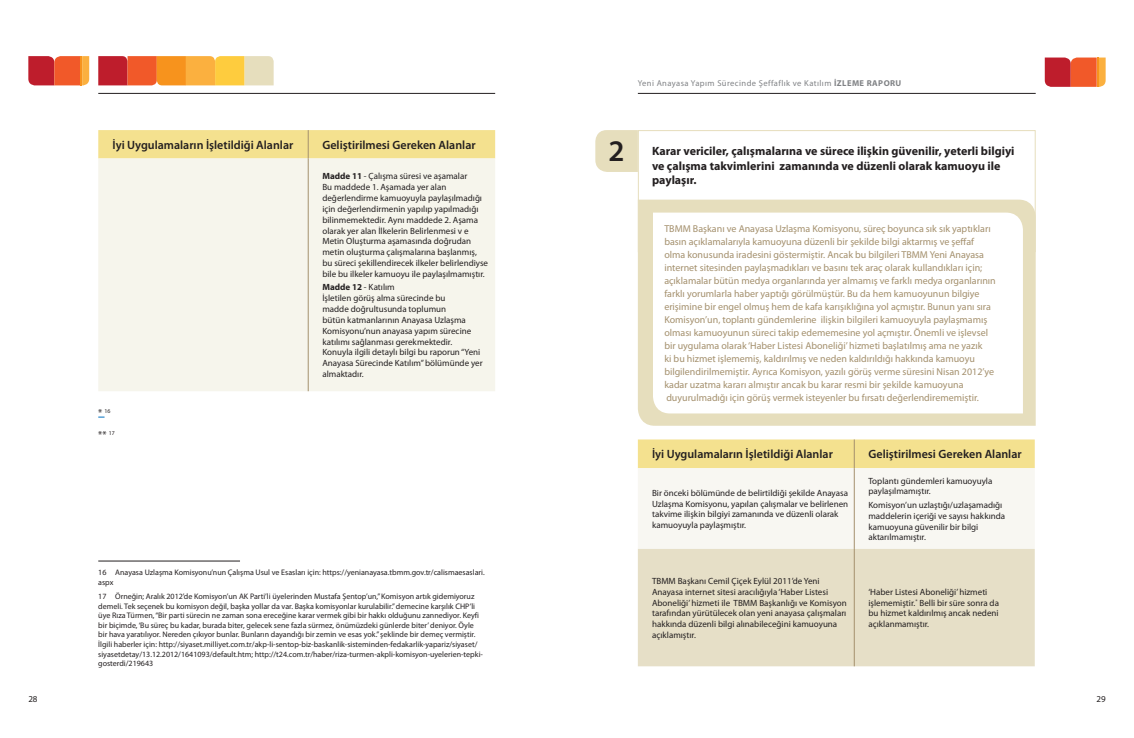
<style>
.page{position:relative;width:1134px;height:738px;background:#fff}
.page>*{position:absolute;margin:0;border:0;box-sizing:border-box;transform-origin:0 0}
.t1{font:600 30px "Myriad Pro";color:#231f20}
.t2{font:700 12px/14.4px "Myriad Pro";color:#231f20}
.No_Spacing{font:600 12px "Myriad Pro";color:#231f20}
.t3{font:10px/13px "Myriad Pro";color:#a4906d}
.No_Spacing-2{font:10px "Myriad Pro";color:#231f20}
.No_Spacing-3{font:9px/10.8px "Myriad Pro";color:#231f20}
.t4{font:8.5px "Myriad Pro";letter-spacing:.05em;color:#808285}
.footnote{font:8px/9.6px "Myriad Pro";color:#231f20}
.Footnote_text{font:5.8px "Myriad Pro";color:#231f20}
.s1{font-weight:700}
.s2{font-size:10px}
</style>
<div class="page">
<svg style="left:98px;top:56px;width:176px;height:29px;background:#eb924a"></svg>
<hr style="left:98px;top:93px;width:397px;height:1px;background:#231f20">
<hr style="left:638px;top:93px;width:398px;height:1px;background:#231f20">
<svg style="left:28px;top:56px;width:61px;height:29px;background:#dc4e33"></svg>
<hr style="left:80px;top:56px;width:2px;height:29px;background:#f7931d">
<svg style="left:1045px;top:57px;width:61px;height:30px;background:#de5337"></svg>
<hr style="left:1097px;top:57px;width:1px;height:30px;background:#f7931d">
<div style="left:638px;top:130px;width:398px;height:122px;border:1px solid #e6debd"></div>
<div style="left:638px;top:548px;width:397px;height:117px;background:#e6dfc7"></div>
<svg style="left:638px;top:439px;width:397px;height:109px"></svg>
<hr style="left:854px;top:468px;width:1px;height:80px;background:#a4906d">
<hr style="left:854px;top:548px;width:1px;height:117px;background:#a4906d">
<div style="left:595px;top:130px;width:43px;height:42px;background:#e6debd"></div>
<div style="left:638px;top:199px;width:398px;height:226px;background:#e6debd"></div>
<svg style="left:653px;top:212px;width:370px;height:201px"></svg>
<div style="left:98px;top:158px;width:397px;height:233px;background:#f6f5ec"></div>
<div style="left:98px;top:130px;width:397px;height:28px;background:#f4e18f"></div>
<hr style="left:308px;top:158px;width:1px;height:233px;background:#a4906d">
<hr style="left:98px;top:560px;width:142px;height:1px;background:#231f20">
<p class="No_Spacing" style="left:112px;top:137px;width:182px">İyi Uygulamaların İşletildiği Alanlar</p>
<p class="No_Spacing" style="left:322px;top:137px;width:155px">Geliştirilmesi Gereken Alanlar</p>
<p class="No_Spacing-3" style="left:322px;top:171px;width:146px"><span class="s1">Madde 11</span> - Çalışma süresi ve aşamalar</p>
<p class="No_Spacing-3" style="left:322px;top:181px;width:167px">Bu maddede 1. Aşamada yer alan değerlendirme kamuoyuyla paylaşılmadığı için değerlendirmenin yapılıp yapılmadığı bilinmemektedir. Aynı maddede 2. Aşama olarak yer alan İlkelerin Belirlenmesi v e Metin Oluşturma aşamasında doğrudan metin oluşturma çalışmalarına başlanmış, bu süreci şekillendirecek ilkeler belirlendiyse bile bu ilkeler kamuoyu ile paylaşılmamıştır.</p>
<p class="No_Spacing-3" style="left:322px;top:282px;width:74px"><span class="s1">Madde 12</span> - Katılım</p>
<p class="No_Spacing-3" style="left:322px;top:292px;width:162px">İşletilen görüş alma sürecinde bu<br>madde doğrultusunda toplumun<br>bütün katmanlarının Anayasa Uzlaşma Komisyonu’nun anayasa yapım sürecine katılımı sağlanması gerekmektedir.<br>Konuyla ilgili detaylı bilgi bu raporun “Yeni Anayasa Sürecinde Katılım” bölümünde yer almaktadır.</p>
<p class="Footnote_text" style="left:98px;top:407px;width:14px"><span class="s2">*</span> 16</p>
<p class="No_Spacing-2" style="left:98px;top:428px;width:18px">** <sup>17</sup></p>
<p class="footnote" style="left:98px;top:567px;width:388px">16 Anayasa Uzlaşma Komisyonu’nun Çalışma Usul ve Esasları için: https://yenianayasa.tbmm.gov.tr/calismaesaslari. aspx</p>
<p class="footnote" style="left:98px;top:591px;width:386px">17 Örneğin; Aralık 2012’de Komisyon’un AK Parti’li üyelerinden Mustafa Şentop’un,” Komisyon artık gidemiyoruz demeli. Tek seçenek bu komisyon değil, başka yollar da var. Başka komisyonlar kurulabilir.” demecine karşılık CHP’li üye Rıza Türmen, “Bir parti sürecin ne zaman sona ereceğine karar vermek gibi bir hakkı olduğunu zannediyor. Keyfi bir biçimde, ‘Bu süreç bu kadar, burada biter, gelecek sene fazla sürmez, önümüzdeki günlerde biter’ deniyor. Öyle bir hava yaratılıyor. Nereden çıkıyor bunlar. Bunların dayandığı bir zemin ve esas yok.” şeklinde bir demeç vermiştir.<br>İlgili haberler için: http://siyaset.milliyet.com.tr/akp-li-sentop-biz-baskanlik-sisteminden-fedakarlik-yapariz/siyaset/ siyasetdetay/13.12.2012/1641093/default.htm; http://t24.com.tr/haber/riza-turmen-akpli-komisyon-uyelerien-tepki&shy;gosterdi/219643</p>
<p class="t4" style="left:638px;top:78px;width:265px">Yeni Anayasa Yapım Sürecinde Şeffaflık ve Katılım <span class="s1">İZLEME RAPORU</span></p>
<p class="t1" style="left:608px;top:132px;width:18px">2</p>
<p class="t2" style="left:652px;top:143px;width:364px">Karar vericiler, çalışmalarına ve sürece ilişkin güvenilir, yeterli bilgiyi ve çalışma takvimlerini zamanında ve düzenli olarak kamuoyu ile paylaşır.</p>
<p class="t3" style="left:664px;top:222px;width:333px">TBMM Başkanı ve Anayasa Uzlaşma Komisyonu, süreç boyunca sık sık yaptıkları basın açıklamalarıyla kamuoyuna düzenli bir şekilde bilgi aktarmış ve şeffaf olma konusunda iradesini göstermiştir. Ancak bu bilgileri TBMM Yeni Anayasa internet sitesinden paylaşmadıkları ve basını tek araç olarak kullandıkları için; açıklamalar bütün medya organlarında yer almamış ve farklı medya organlarının farklı yorumlarla haber yaptığı görülmüştür. Bu da hem kamuoyunun bilgiye erişimine bir engel olmuş hem de kafa karışıklığına yol açmıştır. Bunun yanı sıra Komisyon’un, toplantı gündemlerine ilişkin bilgileri kamuoyuyla paylaşmamış olması kamuoyunun süreci takip edememesine yol açmıştır. Önemli ve işlevsel bir uygulama olarak ‘Haber Listesi Aboneliği’ hizmeti başlatılmış ama ne yazık<br>ki bu hizmet işlememiş, kaldırılmış ve neden kaldırıldığı hakkında kamuoyu bilgilendirilmemiştir. Ayrıca Komisyon, yazılı görüş verme süresini Nisan 2012’ye kadar uzatma kararı almıştır ancak bu karar resmi bir şekilde kamuoyuna duyurulmadığı için görüş vermek isteyenler bu fırsatı değerlendirememiştir.</p>
<p class="No_Spacing" style="left:652px;top:446px;width:182px">İyi Uygulamaların İşletildiği Alanlar</p>
<p class="No_Spacing" style="left:868px;top:446px;width:155px">Geliştirilmesi Gereken Alanlar</p>
<p class="No_Spacing-3" style="left:652px;top:487px;width:198px">Bir önceki bölümünde de belirtildiği şekilde Anayasa Uzlaşma Komisyonu, yapılan çalışmalar ve belirlenen takvime ilişkin bilgiyi zamanında ve düzenli olarak kamuoyuyla paylaşmıştır.</p>
<p class="No_Spacing-3" style="left:868px;top:474px;width:125px">Toplantı gündemleri kamuoyuyla paylaşılmamıştır.</p>
<p class="No_Spacing-3" style="left:868px;top:499px;width:138px">Komisyon’un uzlaştığı/uzlaşamadığı maddelerin içeriği ve sayısı hakkında kamuoyuna güvenilir bir bilgi aktarılmamıştır.</p>
<p class="No_Spacing-3" style="left:652px;top:575px;width:196px">TBMM Başkanı Cemil Çiçek Eylül 2011’de Yeni Anayasa internet sitesi aracılığıyla ‘Haber Listesi Aboneliği’ hizmeti ile TBMM Başkanlığı ve Komisyon tarafından yürütülecek olan yeni anayasa çalışmaları hakkında düzenli bilgi alınabileceğini kamuoyuna açıklamıştır.</p>
<p class="No_Spacing-3" style="left:868px;top:585px;width:132px">‘Haber Listesi Aboneliği’ hizmeti işlememiştir.<sup>*</sup> Belli bir süre sonra da bu hizmet kaldırılmış ancak nedeni açıklanmamıştır.</p>
<p class="No_Spacing-3" style="left:28px;top:693px;width:11px">28</p>
<p class="No_Spacing-3" style="left:1096px;top:693px;width:11px">29</p>
</div>
